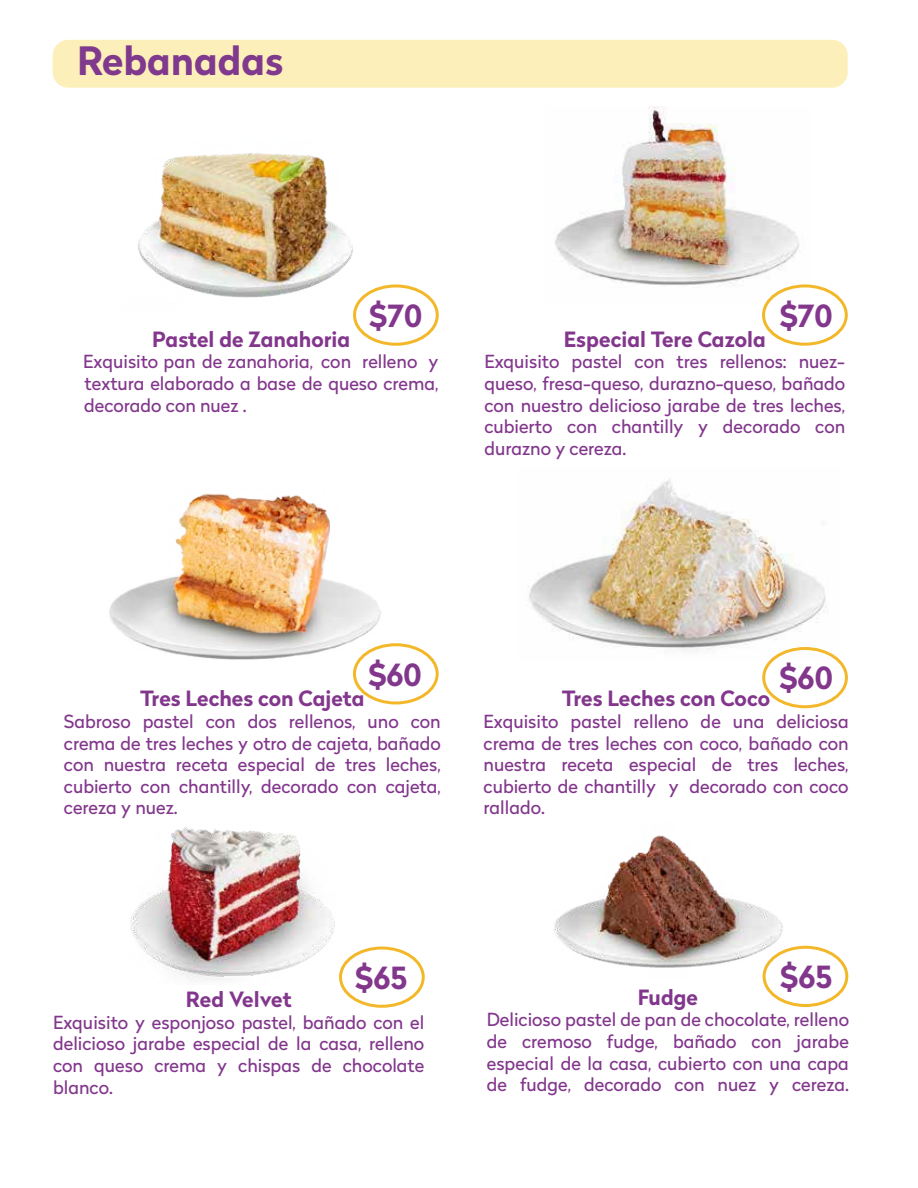
<style>
.page{position:relative;width:918px;height:1188px;background:#fff}
.page>*{position:absolute;margin:0;border:0;box-sizing:border-box;transform-origin:0 0}
.t1{font:700 39px "Radikal";color:#803a8d}
.t2{font:700 30.45px "Radikal";color:#82378c}
.t3{font:700 21px "Radikal";color:#82378c}
.t4{font:18px/21.6px "Radikal";color:#82378c;text-align:justify}
</style>
<div class="page">
<img style="left:109px;top:493px;width:279px;height:176px">
<img style="left:529px;top:479px;width:311px;height:181px">
<div style="left:353px;top:643px;width:86px;height:61px;border:3px solid #f3b829;border-radius:50%"></div>
<div style="left:762px;top:647px;width:86px;height:61px;border:3px solid #f3b829;border-radius:50%"></div>
<div style="left:339px;top:947px;width:86px;height:61px;border:3px solid #f3b829;border-radius:50%"></div>
<div style="left:763px;top:946px;width:85px;height:61px;border:3px solid #f3b829;border-radius:50%"></div>
<div style="left:53px;top:40px;width:795px;height:48px;background:#fdefba;border-radius:16px"></div>
<img style="left:554px;top:835px;width:263px;height:160px">
<img style="left:131px;top:827px;width:235px;height:158px">
<img style="left:555px;top:106px;width:244px;height:198px">
<div style="left:762px;top:284px;width:86px;height:62px;border:3px solid #f3b829;border-radius:50%"></div>
<div style="left:353px;top:284px;width:86px;height:62px;border:3px solid #f3b829;border-radius:50%"></div>
<img style="left:138px;top:153px;width:235px;height:160px">
<h1 class="t1" style="left:77px;top:32px;width:208px">Rebanadas</h1>
<h2 class="t2" style="left:369px;top:293px;width:54px">$70</h2>
<h2 class="t2" style="left:780px;top:293px;width:54px">$70</h2>
<p class="t3" style="left:152px;top:324px;width:199px">Pastel de Zanahoria</p>
<p class="t4" style="left:83px;top:351px;width:357px">Exquisito pan de zanahoria, con relleno y textura elaborado a base de queso crema, decorado con nuez .</p>
<p class="t3" style="left:564px;top:324px;width:204px">Especial Tere Cazola</p>
<p class="t4" style="left:484px;top:351px;width:362px">Exquisito pastel con tres rellenos: nuez&shy;queso, fresa-queso, durazno-queso, bañado con nuestro delicioso jarabe de tres leches, cubierto con chantilly y decorado con durazno y cereza.</p>
<h2 class="t2" style="left:368px;top:652px;width:55px">$60</h2>
<h2 class="t2" style="left:780px;top:656px;width:55px">$60</h2>
<p class="t3" style="left:562px;top:683px;width:210px">Tres Leches con Coco</p>
<p class="t4" style="left:484px;top:710px;width:367px">Exquisito pastel relleno de una deliciosa crema de tres leches con coco, bañado con nuestra receta especial de tres leches, cubierto de chantilly y decorado con coco rallado.</p>
<p class="t3" style="left:140px;top:683px;width:226px">Tres Leches con Cajeta</p>
<p class="t4" style="left:64px;top:710px;width:378px">Sabroso pastel con dos rellenos, uno con crema de tres leches y otro de cajeta, bañado con nuestra receta especial de tres leches, cubierto con chantilly, decorado con cajeta, cereza y nuez.</p>
<h2 class="t2" style="left:355px;top:956px;width:53px">$65</h2>
<h2 class="t2" style="left:780px;top:955px;width:53px">$65</h2>
<p class="t3" style="left:638px;top:982px;width:62px">Fudge</p>
<p class="t4" style="left:487px;top:1009px;width:364px">Delicioso pastel de pan de chocolate, relleno de cremoso fudge, bañado con jarabe especial de la casa, cubierto con una capa de fudge, decorado con nuez y cereza.</p>
<p class="t3" style="left:186px;top:984px;width:107px">Red Velvet</p>
<p class="t4" style="left:53px;top:1011px;width:373px">Exquisito y esponjoso pastel, bañado con el delicioso jarabe especial de la casa, relleno con queso crema y chispas de chocolate blanco.</p>
</div>
